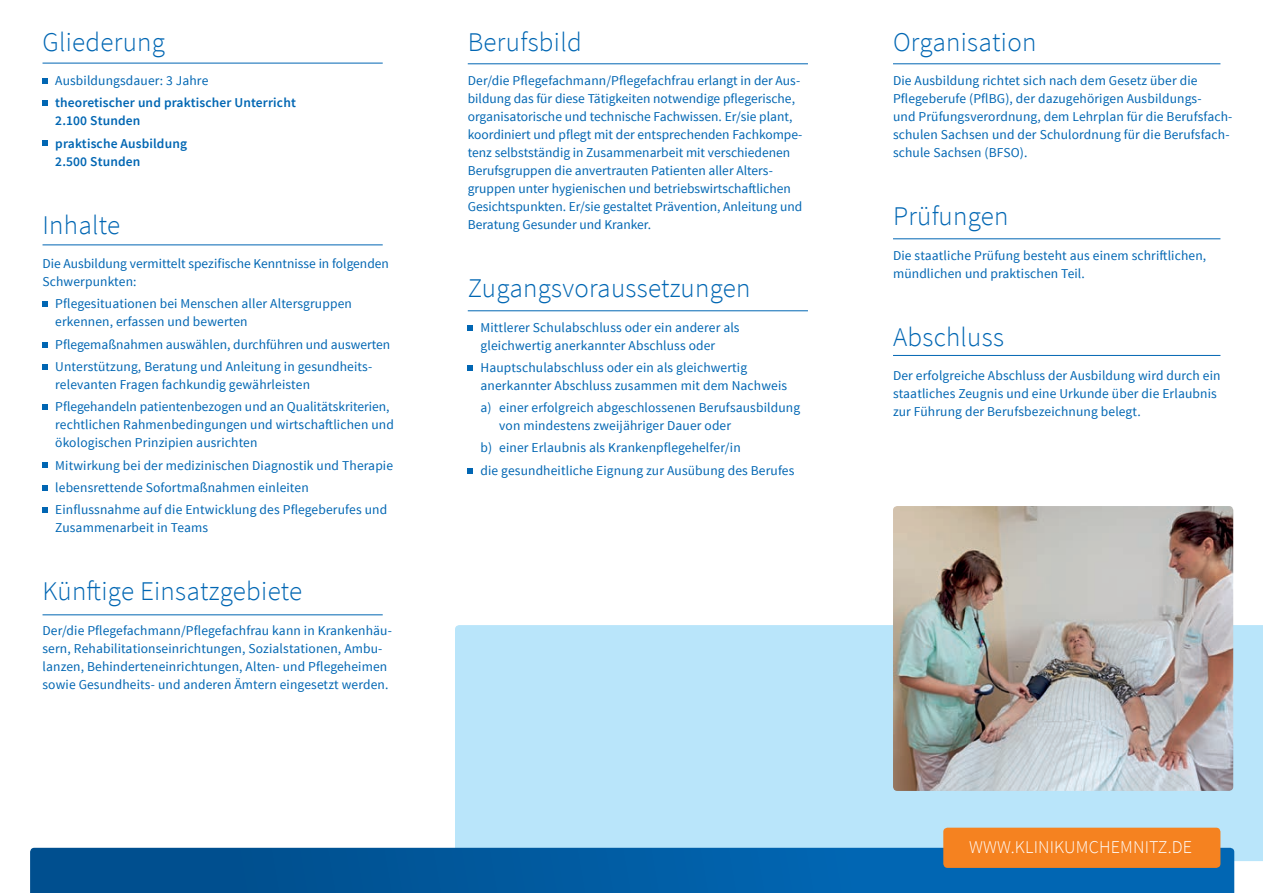
<style>
.page{position:relative;width:1263px;height:893px;background:#fff}
.page>*{position:absolute;margin:0;border:0;box-sizing:border-box;transform-origin:0 0}
.t1{font:300 27px "Source Sans Pro";letter-spacing:.01em;color:#0166b3}
.t2{font:300 18px "Source Sans Pro";letter-spacing:.01em;color:#fff}
.t3{font:13.5px/18px "Source Sans Pro";letter-spacing:.01em;color:#0166b3}
.t4{font:600 13.5px/18px "Source Sans Pro";letter-spacing:.01em;color:#0166b3}
</style>
<div class="page">
<div style="left:455px;top:625px;width:808px;height:236px;background:#b9e5fa"></div>
<img style="left:893px;top:506px;width:340px;height:285px">
<svg style="left:43px;top:78px;width:5px;height:6px"></svg>
<svg style="left:43px;top:101px;width:5px;height:5px"></svg>
<svg style="left:43px;top:141px;width:5px;height:5px"></svg>
<svg style="left:43px;top:302px;width:5px;height:5px"></svg>
<svg style="left:43px;top:342px;width:5px;height:5px"></svg>
<svg style="left:43px;top:364px;width:5px;height:5px"></svg>
<svg style="left:43px;top:404px;width:5px;height:6px"></svg>
<svg style="left:43px;top:463px;width:5px;height:5px"></svg>
<svg style="left:43px;top:485px;width:5px;height:5px"></svg>
<svg style="left:43px;top:507px;width:5px;height:5px"></svg>
<svg style="left:468px;top:325px;width:5px;height:5px"></svg>
<svg style="left:468px;top:365px;width:5px;height:5px"></svg>
<svg style="left:468px;top:468px;width:5px;height:5px"></svg>
<svg style="left:30px;top:848px;width:1204px;height:45px;background:#005ba1"></svg>
<hr style="left:468px;top:63px;width:340px;height:1px;background:#0166b3">
<hr style="left:893px;top:63px;width:327px;height:1px;background:#0166b3">
<hr style="left:893px;top:238px;width:327px;height:1px;background:#0166b3">
<hr style="left:893px;top:355px;width:327px;height:1px;background:#0166b3">
<hr style="left:43px;top:63px;width:340px;height:1px;background:#0166b3">
<hr style="left:468px;top:310px;width:340px;height:1px;background:#0166b3">
<hr style="left:43px;top:244px;width:340px;height:1px;background:#0166b3">
<hr style="left:43px;top:614px;width:340px;height:1px;background:#0166b3">
<div style="left:943px;top:828px;width:277px;height:40px;background:#f58220;border-radius:4px"></div>
<h1 class="t1" style="left:43px;top:26px;width:124px">Gliederung</h1>
<p class="t3" style="left:55px;top:72px;width:155px">Ausbildungsdauer: 3 Jahre</p>
<p class="t4" style="left:55px;top:94px;width:242px">theoretischer und praktischer Unterricht<br>2.100 Stunden</p>
<p class="t4" style="left:55px;top:135px;width:133px">praktische Ausbildung<br>2.500 Stunden</p>
<h1 class="t1" style="left:43px;top:209px;width:79px">Inhalte</h1>
<p class="t3" style="left:43px;top:255px;width:348px">Die Ausbildung vermittelt spezifische Kenntnisse in folgenden<br>Schwerpunkten:</p>
<p class="t3" style="left:55px;top:295px;width:298px">Pflegesituationen bei Menschen aller Altersgruppen erkennen, erfassen und bewerten</p>
<p class="t3" style="left:55px;top:333px;width:336px;line-height:22.2px">Pflegemaßnahmen auswählen, durchführen und auswerten<br>Unterstützung, Beratung und Anleitung in gesundheits-</p>
<p class="t3" style="left:55px;top:374px;width:336px;line-height:22.2px">relevanten Fragen fachkundig gewährleisten<br>Pflegehandeln patientenbezogen und an Qualitätskriterien,</p>
<p class="t3" style="left:55px;top:416px;width:340px">rechtlichen Rahmenbedingungen und wirtschaftlichen und ökologischen Prinzipien ausrichten</p>
<p class="t3" style="left:55px;top:454px;width:339px;line-height:22.2px">Mitwirkung bei der medizinischen Diagnostik und Therapie lebensrettende Sofortmaßnahmen einleiten<br>Einflussnahme auf die Entwicklung des Pflegeberufes und</p>
<p class="t3" style="left:55px;top:519px;width:154px">Zusammenarbeit in Teams</p>
<h1 class="t1" style="left:43px;top:575px;width:261px">Künftige Einsatzgebiete</h1>
<p class="t3" style="left:43px;top:621px;width:351px">Der/die Pflegefachmann/Pflegefachfrau kann in Krankenhäu&shy;sern, Rehabilitationseinrichtungen, Sozialstationen, Ambu&shy;lanzen, Behinderteneinrichtungen, Alten- und Pflegeheimen sowie Gesundheits- und anderen Ämtern eingesetzt werden.</p>
<h1 class="t1" style="left:468px;top:26px;width:115px">Berufsbild</h1>
<p class="t3" style="left:468px;top:72px;width:336px">Der/die Pflegefachmann/Pflegefachfrau erlangt in der Aus&shy;bildung das für diese Tätigkeiten notwendige pflegerische, organisatorische und technische Fachwissen. Er/sie plant, koordiniert und pflegt mit der entsprechenden Fachkompe&shy;tenz selbstständig in Zusammenarbeit mit verschiedenen Berufsgruppen die anvertrauten Patienten aller Alters&shy;gruppen unter hygienischen und betriebswirtschaftlichen Gesichtspunkten. Er/sie gestaltet Prävention, Anleitung und Beratung Gesunder und Kranker.</p>
<h1 class="t1" style="left:468px;top:272px;width:284px">Zugangsvoraussetzungen</h1>
<p class="t3" style="left:480px;top:318px;width:261px">Mittlerer Schulabschluss oder ein anderer als gleichwertig anerkannter Abschluss oder</p>
<p class="t3" style="left:480px;top:359px;width:308px">Hauptschulabschluss oder ein als gleichwertig anerkannter Abschluss zusammen mit dem Nachweis</p>
<p class="t3" style="left:499px;top:399px;width:302px;text-indent:-19px">a) einer erfolgreich abgeschlossenen Berufsausbildung von mindestens zweijähriger Dauer oder</p>
<p class="t3" style="left:480px;top:437px;width:315px;line-height:22.2px">b) einer Erlaubnis als Krankenpflegehelfer/in<br>die gesundheitliche Eignung zur Ausübung des Berufes</p>
<h1 class="t1" style="left:893px;top:26px;width:145px">Organisation</h1>
<p class="t3" style="left:893px;top:72px;width:341px">Die Ausbildung richtet sich nach dem Gesetz über die Pflegeberufe (PflBG), der dazugehörigen Ausbildungs-<br>und Prüfungsverordnung, dem Lehrplan für die Berufsfach&shy;schulen Sachsen und der Schulordnung für die Berufsfach&shy;schule Sachsen (BFSO).</p>
<h1 class="t1" style="left:893px;top:200px;width:117px">Prüfungen</h1>
<p class="t3" style="left:893px;top:246px;width:315px">Die staatliche Prüfung besteht aus einem schriftlichen, mündlichen und praktischen Teil.</p>
<h1 class="t1" style="left:893px;top:321px;width:112px">Abschluss</h1>
<p class="t3" style="left:893px;top:367px;width:329px">Der erfolgreiche Abschluss der Ausbildung wird durch ein staatliches Zeugnis und eine Urkunde über die Erlaubnis zur Führung der Berufsbezeichnung belegt.</p>
<h2 class="t2" style="left:969px;top:836px;width:224px">WWW.KLINIKUMCHEMNITZ.DE</h2>
</div>
